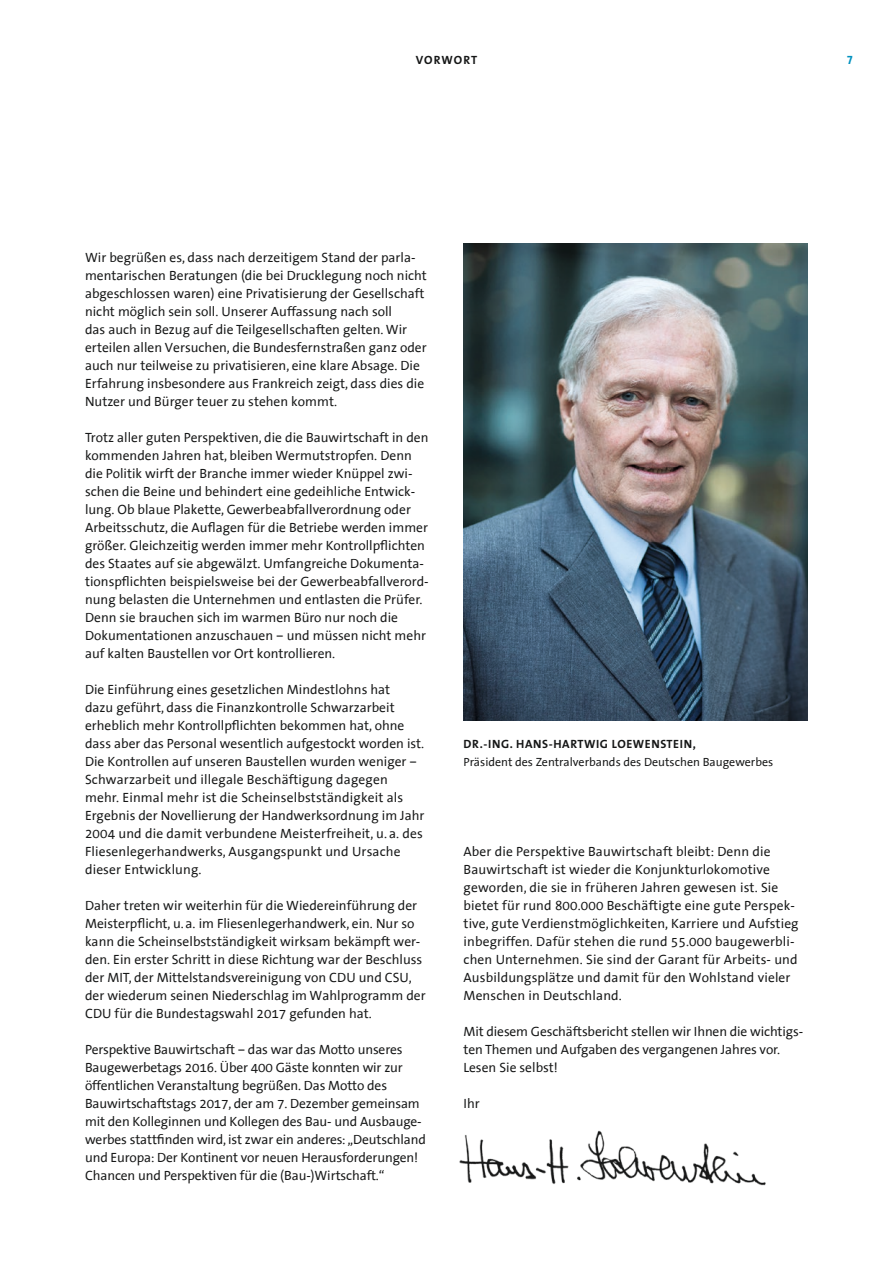
<style>
.page{position:relative;width:893px;height:1263px;background:#fff}
.page>*{position:absolute;margin:0;border:0;box-sizing:border-box;transform-origin:0 0}
.t1{font:13.5px/18px "The Sans Office";color:#151616}
.t2{font:12px "The Sans Office";color:#151616}
.t3{font:12px "The Sans Bold Caps";letter-spacing:.05em;color:#151616}
.t4{font:12px "The Sans Bold Caps";color:#0091bf}
</style>
<div class="page">
<img style="left:459px;top:1130px;width:307px;height:56px">
<img style="left:463px;top:244px;width:345px;height:477px">
<p class="t3" style="left:416px;top:50px;width:19px">VORWORT</p>
<p class="t4" style="left:847px;top:50px;width:7px">7</p>
<p class="t1" style="left:85px;top:249px;width:343px">Wir begrüßen es, dass nach derzeitigem Stand der parla&shy;mentarischen Beratungen (die bei Drucklegung noch nicht abgeschlossen waren) eine Privatisierung der Gesellschaft nicht möglich sein soll. Unserer Auffassung nach soll<br>das auch in Bezug auf die Teilgesellschaften gelten. Wir erteilen allen Versuchen, die Bundesfernstraßen ganz oder auch nur teilweise zu privatisieren, eine klare Absage. Die Erfahrung insbesondere aus Frankreich zeigt, dass dies die Nutzer und Bürger teuer zu stehen kommt.</p>
<p class="t1" style="left:85px;top:429px;width:345px">Trotz aller guten Perspektiven, die die Bauwirtschaft in den kommenden Jahren hat, bleiben Wermutstropfen. Denn die Politik wirft der Branche immer wieder Knüppel zwi&shy;schen die Beine und behindert eine gedeihliche Entwick&shy;lung. Ob blaue Plakette, Gewerbeabfallverordnung oder Arbeitsschutz, die Auflagen für die Betriebe werden immer größer. Gleichzeitig werden immer mehr Kontrollpflichten des Staates auf sie abgewälzt. Umfangreiche Dokumenta&shy;tionspflichten beispielsweise bei der Gewerbeabfallverord&shy;nung belasten die Unternehmen und entlasten die Prüfer.<br>Denn sie brauchen sich im warmen Büro nur noch die Dokumentationen anzuschauen – und müssen nicht mehr auf kalten Baustellen vor Ort kontrollieren.</p>
<p class="t1" style="left:85px;top:681px;width:341px">Die Einführung eines gesetzlichen Mindestlohns hat<br>dazu geführt, dass die Finanzkontrolle Schwarzarbeit erheblich mehr Kontrollpflichten bekommen hat, ohne dass aber das Personal wesentlich aufgestockt worden ist.<br>Die Kontrollen auf unseren Baustellen wurden weniger – Schwarzarbeit und illegale Beschäftigung dagegen mehr. Einmal mehr ist die Scheinselbstständigkeit als Ergebnis der Novellierung der Handwerksordnung im Jahr 2004 und die damit verbundene Meisterfreiheit, u. a. des Fliesenlegerhandwerks, Ausgangspunkt und Ursache dieser Entwicklung.</p>
<p class="t1" style="left:85px;top:897px;width:342px">Daher treten wir weiterhin für die Wiedereinführung der Meisterpflicht, u.a. im Fliesenlegerhandwerk, ein. Nur so kann die Scheinselbstständigkeit wirksam bekämpft wer&shy;den. Ein erster Schritt in diese Richtung war der Beschluss der MIT, der Mittelstandsvereinigung von CDU und CSU, der wiederum seinen Niederschlag im Wahlprogramm der CDU für die Bundestagswahl 2017 gefunden hat.</p>
<p class="t1" style="left:85px;top:1041px;width:342px">Perspektive Bauwirtschaft – das war das Motto unseres Baugewerbetags 2016. Über 400 Gäste konnten wir zur öffentlichen Veranstaltung begrüßen. Das Motto des Bauwirtschaftstags 2017, der am 7. Dezember gemeinsam mit den Kolleginnen und Kollegen des Bau- und Ausbauge&shy;werbes stattfinden wird, ist zwar ein anderes: „Deutschland und Europa: Der Kontinent vor neuen Herausforderungen!<br>Chancen und Perspektiven für die (Bau-)Wirtschaft.“</p>
<p class="t3" style="left:463px;top:734px;width:234px">DR.-ING. HANS-HARTWIG LOEWENSTEIN,</p>
<p class="t2" style="left:463px;top:756px;width:311px">Präsident des Zentralverbands des Deutschen Baugewerbes</p>
<p class="t1" style="left:463px;top:843px;width:337px">Aber die Perspektive Bauwirtschaft bleibt: Denn die Bauwirtschaft ist wieder die Konjunkturlokomotive geworden, die sie in früheren Jahren gewesen ist. Sie bietet für rund 800.000 Beschäftigte eine gute Perspek&shy;tive, gute Verdienstmöglichkeiten, Karriere und Aufstieg inbegriffen. Dafür stehen die rund 55.000 baugewerbli&shy;chen Unternehmen. Sie sind der Garant für Arbeits- und Ausbildungsplätze und damit für den Wohlstand vieler Menschen in Deutschland.</p>
<p class="t1" style="left:463px;top:1023px;width:341px">Mit diesem Geschäftsbericht stellen wir Ihnen die wichtigs&shy;ten Themen und Aufgaben des vergangenen Jahres vor.<br>Lesen Sie selbst!</p>
<p class="t1" style="left:463px;top:1095px;width:18px">Ihr</p>
</div>
